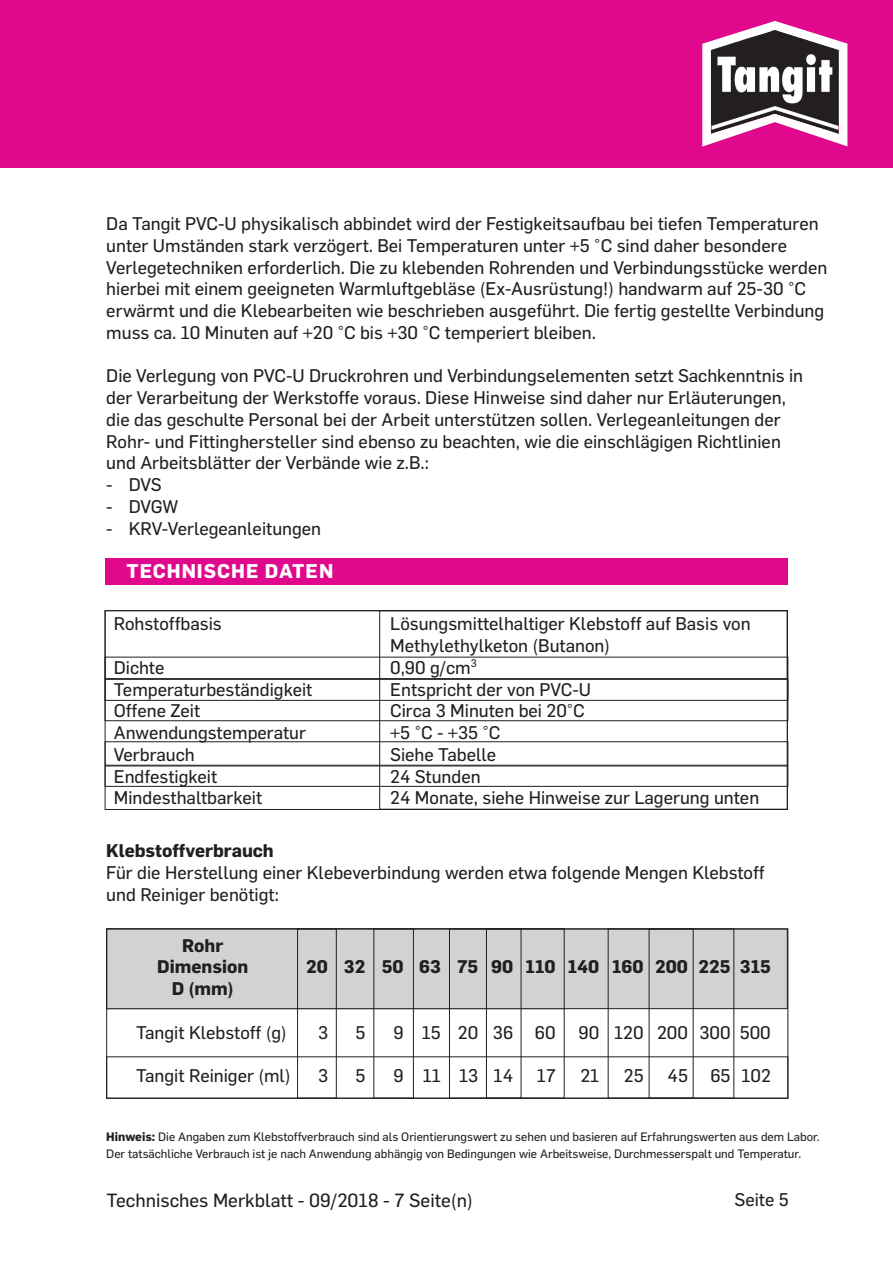
<style>
.page{position:relative;width:893px;height:1263px;background:#fff}
.page>*{position:absolute;margin:0;border:0;box-sizing:border-box;transform-origin:0 0}
.t1{font:700 19.5px "Flama";letter-spacing:.05em;color:#fff}
.t2{font:18.75px "Flama Basic";color:#231f20}
.t3{font:18px/21.8px "Flama Basic";color:#231f20}
.t4{font:700 18px/21.8px "Flama";color:#231f20;text-align:center}
.t5{font:12px/17.2px "Flama Basic";color:#231f20}
.s1{font-family:"Flama";font-weight:700}
</style>
<div class="page">
<div style="left:0;top:0;width:893px;height:167px;background:#e0088c"></div>
<svg style="left:702px;top:21px;width:145px;height:126px"></svg>
<img style="left:711px;top:30px;width:128px;height:104px">
<img style="left:712px;top:30px;width:126px;height:103px">
<div style="left:105px;top:558px;width:683px;height:26px;background:#e0088c"></div>
<div style="left:105px;top:610px;width:683px;height:69px;border:1px solid #231f20"></div>
<div style="left:105px;top:657px;width:683px;height:44px;border:1px solid #231f20"></div>
<div style="left:105px;top:679px;width:683px;height:42px;border:1px solid #231f20"></div>
<div style="left:105px;top:741px;width:683px;height:24px;border:1px solid #231f20"></div>
<div style="left:105px;top:765px;width:683px;height:22px;border:1px solid #231f20"></div>
<div style="left:379px;top:610px;width:409px;height:199px;border:1px solid #231f20"></div>
<div style="left:107px;top:929px;width:680px;height:80px;background:#d1d2d4"></div>
<div style="left:106px;top:928px;width:682px;height:81px;border:1px solid #231f20"></div>
<div style="left:297px;top:928px;width:40px;height:170px;border:1px solid #231f20"></div>
<div style="left:373px;top:928px;width:41px;height:170px;border:1px solid #231f20"></div>
<div style="left:486px;top:928px;width:35px;height:170px;border:1px solid #231f20"></div>
<div style="left:106px;top:928px;width:459px;height:170px;border:1px solid #231f20"></div>
<div style="left:608px;top:928px;width:126px;height:170px;border:1px solid #231f20"></div>
<div style="left:649px;top:928px;width:44px;height:170px;border:1px solid #231f20"></div>
<p class="t3" style="left:106px;top:214px;width:722px">Da Tangit PVC-U physikalisch abbindet wird der Festigkeitsaufbau bei tiefen Temperaturen unter Umständen stark verzögert. Bei Temperaturen unter +5 °C sind daher besondere Verlegetechniken erforderlich. Die zu klebenden Rohrenden und Verbindungsstücke werden hierbei mit einem geeigneten Warmluftgebläse (Ex-Ausrüstung!) handwarm auf 25-30 °C erwärmt und die Klebearbeiten wie beschrieben ausgeführt. Die fertig gestellte Verbindung muss ca. 10 Minuten auf +20 °C bis +30 °C temperiert bleiben.</p>
<p class="t3" style="left:106px;top:366px;width:698px">Die Verlegung von PVC-U Druckrohren und Verbindungselementen setzt Sachkenntnis in der Verarbeitung der Werkstoffe voraus. Diese Hinweise sind daher nur Erläuterungen, die das geschulte Personal bei der Arbeit unterstützen sollen. Verlegeanleitungen der Rohr- und Fittinghersteller sind ebenso zu beachten, wie die einschlägigen Richtlinien und Arbeitsblätter der Verbände wie z.B.:</p>
<p class="t3" style="left:106px;top:475px;width:57px">- DVS</p>
<p class="t3" style="left:106px;top:497px;width:74px">- DVGW</p>
<p class="t3" style="left:106px;top:519px;width:216px">- KRV-Verlegeanleitungen</p>
<p class="t1" style="left:126px;top:564px;width:208px">TECHNISCHE DATEN</p>
<p class="t3" style="left:114px;top:614px;width:109px">Rohstoffbasis</p>
<p class="t3" style="left:390px;top:614px;width:362px">Lösungsmittelhaltiger Klebstoff auf Basis von<br>Methylethylketon (Butanon)</p>
<p class="t3" style="left:114px;top:658px;width:52px">Dichte</p>
<p class="t3" style="left:390px;top:658px;width:88px">0,90 g/cm<sup>3</sup></p>
<p class="t3" style="left:114px;top:680px;width:200px">Temperaturbeständigkeit</p>
<p class="t3" style="left:390px;top:680px;width:202px">Entspricht der von PVC-U</p>
<p class="t3" style="left:114px;top:701px;width:88px">Offene Zeit</p>
<p class="t3" style="left:390px;top:701px;width:196px">Circa 3 Minuten bei 20°C</p>
<p class="t3" style="left:114px;top:723px;width:194px">Anwendungstemperatur</p>
<p class="t3" style="left:390px;top:723px;width:112px">+5 °C - +35 °C</p>
<p class="t3" style="left:114px;top:745px;width:82px">Verbrauch</p>
<p class="t3" style="left:390px;top:745px;width:108px">Siehe Tabelle</p>
<p class="t3" style="left:114px;top:767px;width:105px">Endfestigkeit</p>
<p class="t3" style="left:390px;top:767px;width:92px">24 Stunden</p>
<p class="t3" style="left:114px;top:788px;width:150px">Mindesthaltbarkeit</p>
<p class="t3" style="left:390px;top:788px;width:371px">24 Monate, siehe Hinweise zur Lagerung unten</p>
<p class="t4" style="left:106px;top:841px;width:169px">Klebstoffverbrauch</p>
<p class="t3" style="left:106px;top:863px;width:660px">Für die Herstellung einer Klebeverbindung werden etwa folgende Mengen Klebstoff und Reiniger benötigt:</p>
<p class="t4" style="left:157px;top:936px;width:92px">Rohr<br>Dimension</p>
<p class="t4" style="left:306px;top:957px;width:466px">20 32 50 63 75 90 110 140 160 200 225 315</p>
<p class="t4" style="left:172px;top:979px;width:63px">D (mm)</p>
<p class="t3" style="left:136px;top:1023px;width:152px">Tangit Klebstoff (g)</p>
<p class="t3" style="left:318px;top:1023px;width:12px">3</p>
<p class="t3" style="left:355px;top:1023px;width:11px">5</p>
<p class="t3" style="left:394px;top:1023px;width:164px">9 15 20 36 60</p>
<p class="t3" style="left:579px;top:1023px;width:194px">90 120 200 300 500</p>
<p class="t3" style="left:136px;top:1066px;width:156px">Tangit Reiniger (ml)</p>
<p class="t3" style="left:318px;top:1066px;width:12px">3</p>
<p class="t3" style="left:355px;top:1066px;width:11px">5</p>
<p class="t3" style="left:394px;top:1066px;width:121px">9 11 13 14</p>
<p class="t3" style="left:537px;top:1066px;width:20px">17</p>
<p class="t3" style="left:580px;top:1066px;width:20px">21</p>
<p class="t3" style="left:624px;top:1066px;width:21px">25</p>
<p class="t3" style="left:668px;top:1066px;width:105px">45 65 102</p>
<p class="t5" style="left:106px;top:1129px;width:715px"><span class="s1">Hinweis:</span> Die Angaben zum Klebstoffverbrauch sind als Orientierungswert zu sehen und basieren auf Erfahrungswerten aus dem Labor.<br>Der tatsächliche Verbrauch ist je nach Anwendung abhängig von Bedingungen wie Arbeitsweise, Durchmesserspalt und Temperatur.</p>
<p class="t2" style="left:107px;top:1193px;width:368px">Technisches Merkblatt - 09/2018 - 7 Seite(n)</p>
<p class="t3" style="left:734px;top:1190px;width:56px">Seite 5</p>
</div>
